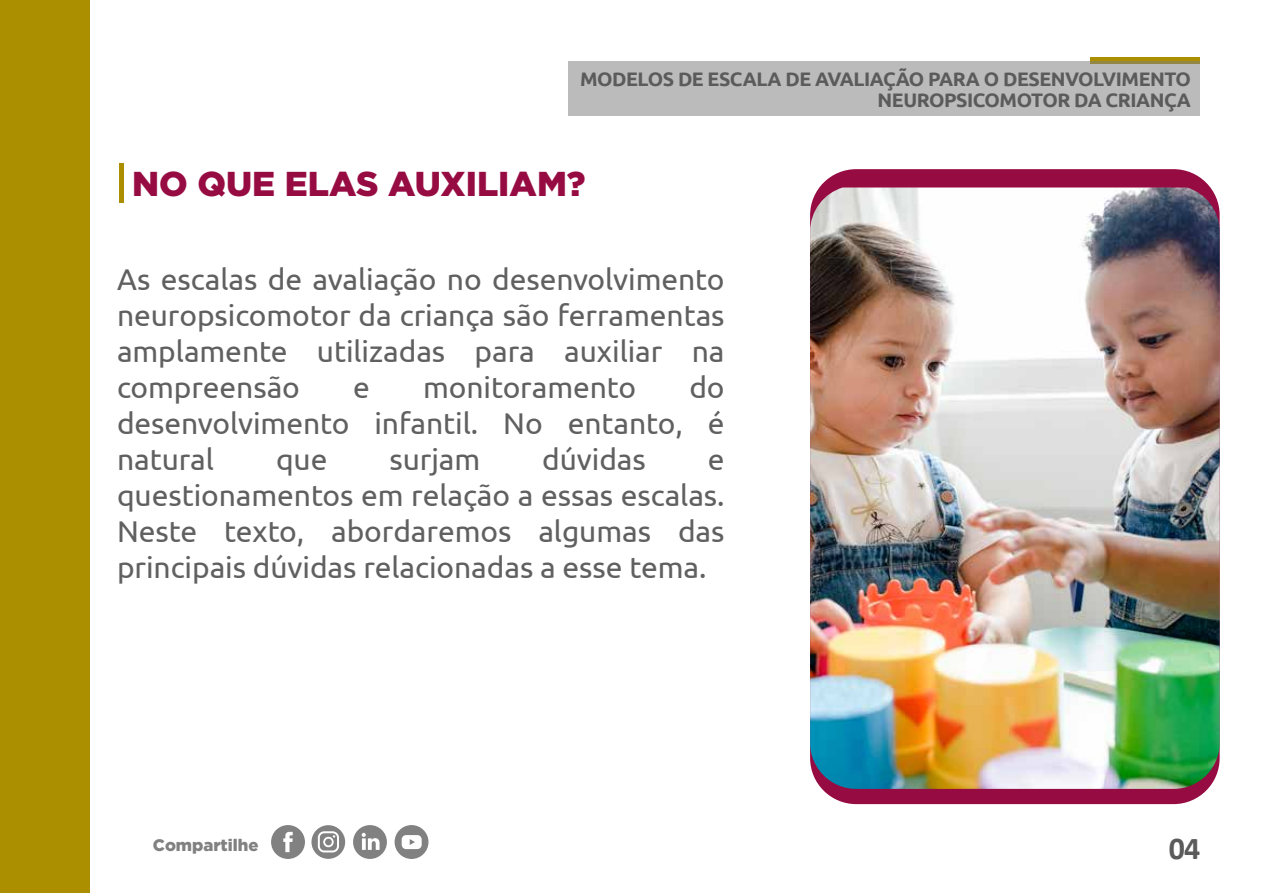
<style>
.page{position:relative;width:1263px;height:893px;background:#fff}
.page>*{position:absolute;margin:0;border:0;box-sizing:border-box;transform-origin:0 0}
.t1{font:900 34.5px "Gotham";color:#960b42}
.t2{font:700 31.95px "Calibri";color:#5b5b5b}
.t3{font:30px/36px "Ubuntu";letter-spacing:-.005em;color:#606060;text-align:justify}
.t4{font:700 19.5px/21px "Ubuntu";letter-spacing:-.025em;color:#5b5b5b;text-align:right}
.t5{font:900 16.65px "Gotham";color:#818181}
</style>
<div class="page">
<div style="left:1091px;top:57px;width:109px;height:6px;background:#ac8f00"></div>
<div style="left:0;top:0;width:90px;height:893px;background:#ac8f00"></div>
<div style="left:271px;top:825px;width:34px;height:34px;background:#818181;border-radius:50%"></div>
<svg style="left:283px;top:832px;width:10px;height:20px"></svg>
<div style="left:395px;top:825px;width:33px;height:34px;background:#818181;border-radius:50%"></div>
<svg style="left:402px;top:835px;width:20px;height:14px"></svg>
<svg style="left:311px;top:825px;width:34px;height:34px"></svg>
<div style="left:353px;top:825px;width:34px;height:34px;background:#818181;border-radius:50%"></div>
<svg style="left:362px;top:833px;width:18px;height:17px"></svg>
<div style="left:568px;top:61px;width:632px;height:55px;background:#bbb"></div>
<hr style="left:119px;top:163px;width:4px;height:40px;background:#ac8f00">
<div style="left:810px;top:169px;width:409px;height:635px;background:#960b42;border-radius:46px"></div>
<img style="left:810px;top:188px;width:410px;height:601px">
<p class="t4" style="left:580px;top:68px;width:612px">MODELOS DE ESCALA DE AVALIAÇÃO PARA O DESENVOLVIMENTO<br>NEUROPSICOMOTOR DA CRIANÇA</p>
<p class="t1" style="left:132px;top:163px;width:455px">NO QUE ELAS AUXILIAM?</p>
<p class="t3" style="left:117px;top:261px;width:609px">As escalas de avaliação no desenvolvimento neuropsicomotor da criança são ferramentas amplamente utilizadas para auxiliar na compreensão</p>
<p class="t3" style="left:117px;top:369px;width:609px;text-indent:572px">do desenvolvimento infantil. No entanto, é natural</p>
<p class="t3" style="left:353px;top:369px;width:18px">e</p>
<p class="t3" style="left:423px;top:369px;width:214px">monitoramento</p>
<p class="t3" style="left:276px;top:441px;width:53px">que</p>
<p class="t3" style="left:389px;top:441px;width:92px">surjam</p>
<p class="t3" style="left:542px;top:441px;width:105px">dúvidas</p>
<p class="t3" style="left:117px;top:441px;width:609px;text-indent:591px">e questionamentos em relação a essas escalas.<br>Neste texto, abordaremos algumas das principais dúvidas relacionadas a esse tema.</p>
<p class="t5" style="left:153px;top:835px;width:107px">Compartilhe</p>
<p class="t2" style="left:1169px;top:826px;width:33px">04</p>
</div>
